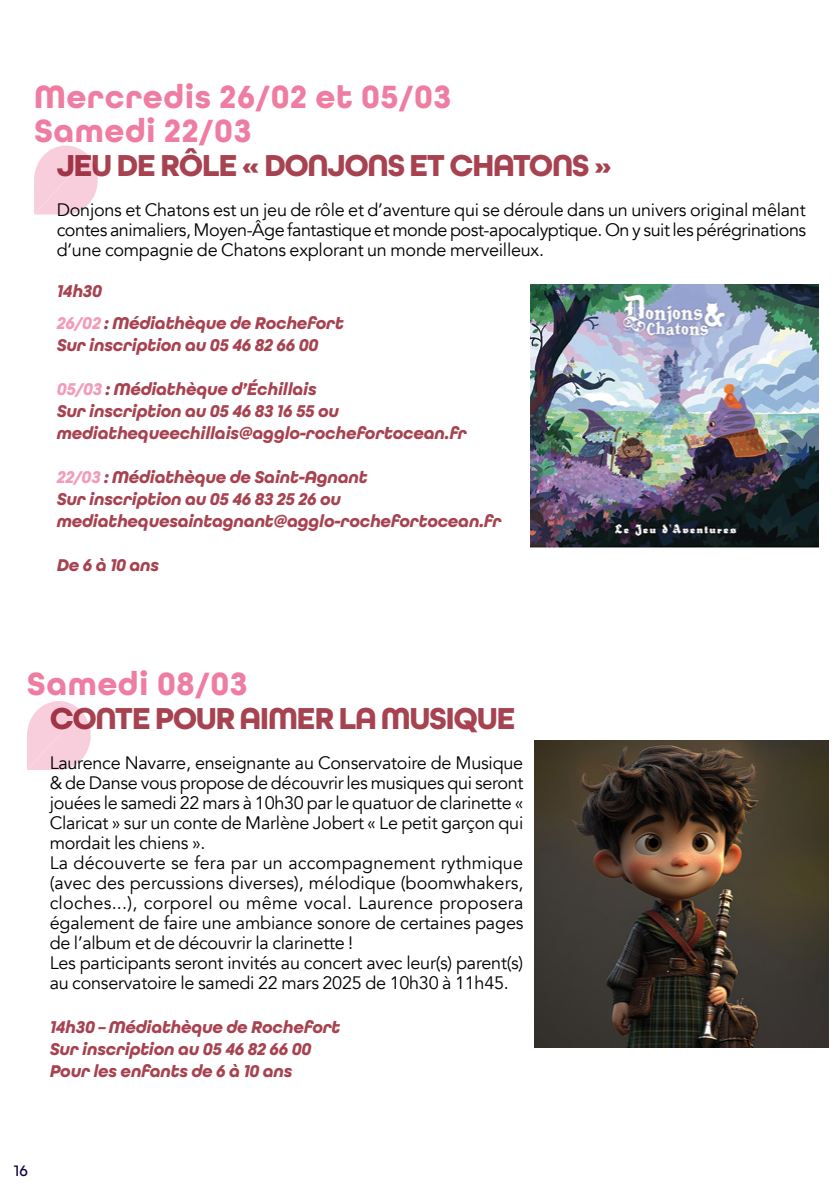
<style>
.page{position:relative;width:840px;height:1191px;background:#fff}
.page>*{position:absolute;margin:0;border:0;box-sizing:border-box;transform-origin:0 0}
.texte{font:700 34px "All Round Gothic";letter-spacing:.015em;color:#ef7da2}
.texte-2{font:700 32px "All Round Gothic";letter-spacing:-.045em;color:#a74250}
.texte-3{font:18px/20px "Avenir";letter-spacing:-.015em;color:#000;text-align:justify}
.texte-4{font:italic 700 18px "All Round Gothic";letter-spacing:-.015em;color:#a74250}
.t1{font:500 16px "All Round Gothic";color:#0a034a}
.s1{color:#f29cba}
</style>
<div class="page">
<img style="left:534px;top:740px;width:293px;height:307px">
<svg style="left:27px;top:701px;width:64px;height:69px"></svg>
<svg style="left:34px;top:145px;width:64px;height:69px"></svg>
<img style="left:530px;top:284px;width:288px;height:264px">
<p class="texte" style="left:34px;top:76px;width:418px">Mercredis 26/02 et 05/03</p>
<p class="texte" style="left:34px;top:110px;width:219px">Samedi 22/03</p>
<p class="texte-2" style="left:57px;top:146px;width:556px">JEU DE RÔLE « DONJONS ET CHATONS »</p>
<p class="texte-3" style="left:57px;top:200px;width:750px">Donjons et Chatons est un jeu de rôle et d’aventure qui se déroule dans un univers original mêlant contes animaliers, Moyen-Âge fantastique et monde post-apocalyptique. On y suit les pérégrinations d’une compagnie de Chatons explorant un monde merveilleux.</p>
<p class="texte-4" style="left:57px;top:280px;width:47px">14h30</p>
<p class="texte-4" style="left:57px;top:312px;width:288px"><span class="s1">26/02</span> : Médiathèque de Rochefort</p>
<p class="texte-4" style="left:57px;top:334px;width:263px">Sur inscription au 05 46 82 66 00</p>
<p class="texte-4" style="left:57px;top:378px;width:261px"><span class="s1">05/03</span> : Médiathèque d’Échillais</p>
<p class="texte-4" style="left:57px;top:400px;width:284px">Sur inscription au 05 46 83 16 55 ou</p>
<p class="texte-4" style="left:57px;top:422px;width:411px">mediathequeechillais@agglo-rochefortocean.fr</p>
<p class="texte-4" style="left:57px;top:466px;width:312px"><span class="s1">22/03</span> : Médiathèque de Saint-Agnant</p>
<p class="texte-4" style="left:57px;top:488px;width:286px">Sur inscription au 05 46 83 25 26 ou</p>
<p class="texte-4" style="left:57px;top:510px;width:446px">mediathequesaintagnant@agglo-rochefortocean.fr</p>
<p class="texte-4" style="left:57px;top:554px;width:104px">De 6 à 10 ans</p>
<p class="texte" style="left:27px;top:663px;width:222px">Samedi 08/03</p>
<p class="texte-2" style="left:50px;top:699px;width:467px">CONTE POUR AIMER LA MUSIQUE</p>
<p class="texte-3" style="left:50px;top:753px;width:475px">Laurence Navarre, enseignante au Conservatoire de Musique &amp; de Danse vous propose de découvrir les musiques qui seront jouées le samedi 22 mars à 10h30 par le quatuor de clarinette « Claricat » sur un conte de Marlène Jobert « Le petit garçon qui mordait les chiens ».</p>
<p class="texte-3" style="left:50px;top:853px;width:475px">La découverte se fera par un accompagnement rythmique (avec des percussions diverses), mélodique (boomwhakers, cloches...), corporel ou même vocal. Laurence proposera également de faire une ambiance sonore de certaines pages de l’album et de découvrir la clarinette !</p>
<p class="texte-3" style="left:50px;top:953px;width:475px">Les participants seront invités au concert avec leur(s) parent(s) au conservatoire le samedi 22 mars 2025 de 10h30 à 11h45.</p>
<p class="texte-4" style="left:50px;top:1016px;width:292px">14h30 – Médiathèque de Rochefort</p>
<p class="texte-4" style="left:50px;top:1038px;width:263px">Sur inscription au 05 46 82 66 00</p>
<p class="texte-4" style="left:50px;top:1060px;width:244px">Pour les enfants de 6 à 10 ans</p>
<p class="t1" style="left:14px;top:1161px;width:16px">16</p>
</div>
